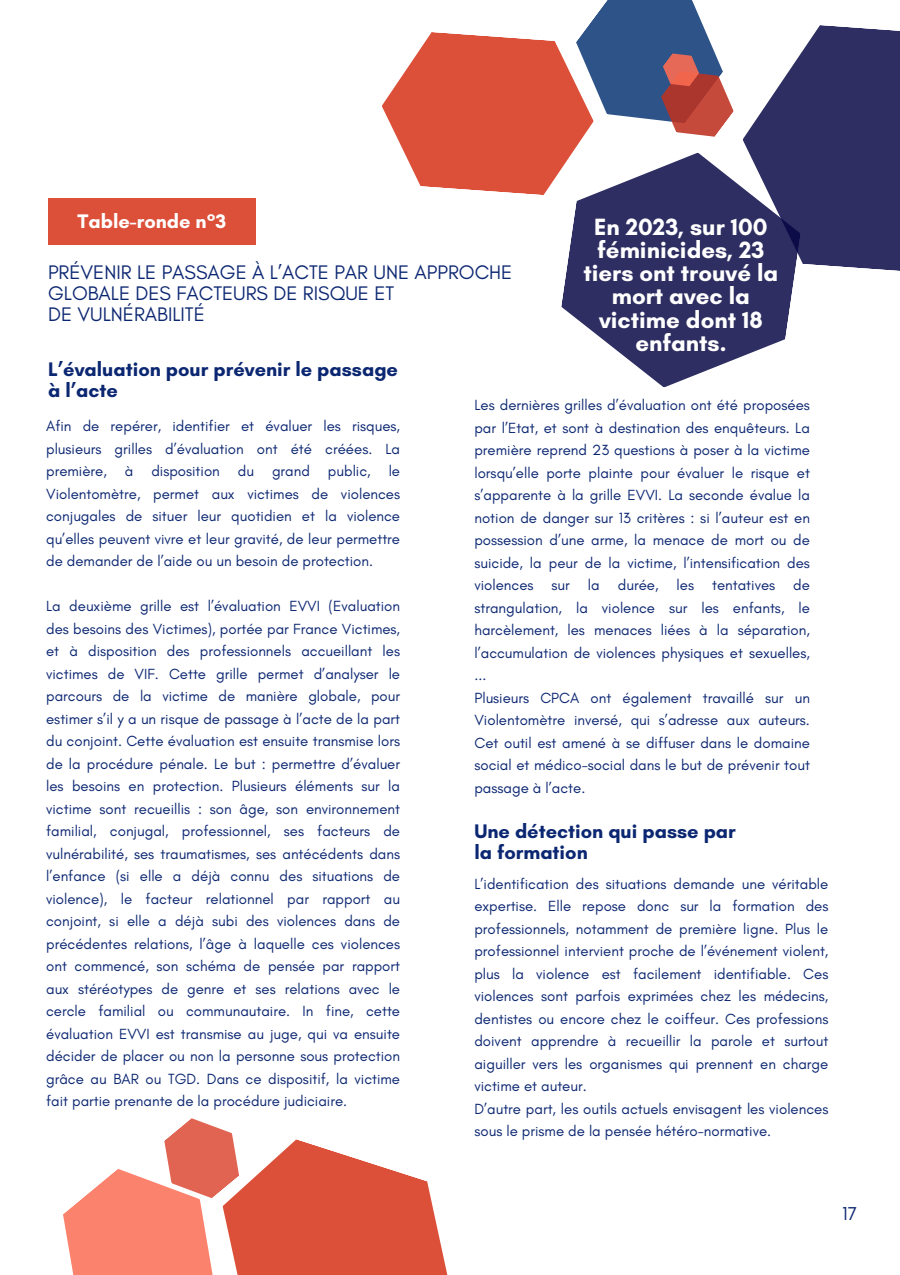
<style>
.page{position:relative;width:900px;height:1275px;background:#fff}
.page>*{position:absolute;margin:0;border:0;box-sizing:border-box;transform-origin:0 0}
.t1{font:700 24px/23.2px "Glacial Indifference";color:#fff;text-align:center}
.t2{font:20px/21px "Glacial Indifference";color:#0c2772}
.t3{font:700 20px/21px "Glacial Indifference";color:#0c2772}
.t4{font:700 20px "Glacial Indifference";color:#fff}
.t5{font:19px "Glacial Indifference";color:#0c2772}
.t6{font:15px/22.5px "Glacial Indifference";color:#0c2772;text-align:justify}
</style>
<div class="page">
<svg style="left:743px;top:25px;width:157px;height:246px"></svg>
<svg style="left:382px;top:0;width:352px;height:195px"></svg>
<svg style="left:63px;top:1118px;width:385px;height:157px"></svg>
<div style="left:48px;top:198px;width:208px;height:47px;background:#dc4f39"></div>
<svg style="left:561px;top:153px;width:240px;height:235px;fill:#2e2e62"></svg>
<h1 class="t4" style="left:78px;top:209px;width:150px">Table-ronde n°3</h1>
<h3 class="t2" style="left:48px;top:261px;width:466px">PRÉVENIR LE PASSAGE À L’ACTE PAR UNE APPROCHE<br>GLOBALE DES FACTEURS DE RISQUE ET<br>DE VULNÉRABILITÉ</h3>
<p class="t3" style="left:48px;top:358px;width:352px">L’évaluation pour prévenir le passage à l’acte</p>
<p class="t1" style="left:583px;top:215px;width:197px">En 2023, sur 100 féminicides, 23 tiers ont trouvé la mort avec la victime dont 18 enfants.</p>
<h2 class="t6" style="left:46px;top:415px;width:356px">Afin de repérer, identifier et évaluer les risques, plusieurs grilles d’évaluation ont été créées. La première, à disposition du grand public, le Violentomètre, permet aux victimes de violences conjugales de situer leur quotidien et la violence qu’elles peuvent vivre et leur gravité, de leur permettre de demander de l’aide ou un besoin de protection.</h2>
<h3 class="t6" style="left:46px;top:595px;width:356px">La deuxième grille est l’évaluation EVVI (Evaluation des besoins des Victimes), portée par France Victimes, et à disposition des professionnels accueillant les victimes de VIF. Cette grille permet d’analyser le parcours de la victime de manière globale, pour estimer s’il y a un risque de passage à l’acte de la part du conjoint. Cette évaluation est ensuite transmise lors de la procédure pénale. Le but : permettre d’évaluer les besoins en protection. Plusieurs éléments sur la victime sont recueillis : son âge, son environnement familial, conjugal, professionnel, ses facteurs de vulnérabilité, ses traumatismes, ses antécédents dans l’enfance (si elle a déjà connu des situations de violence), le facteur relationnel par rapport au conjoint, si elle a déjà subi des violences dans de précédentes relations, l’âge à laquelle ces violences ont commencé, son schéma de pensée par rapport aux stéréotypes de genre et ses relations avec le cercle familial ou communautaire. In fine, cette évaluation EVVI est transmise au juge, qui va ensuite décider de placer ou non la personne sous protection grâce au BAR ou TGD. Dans ce dispositif, la victime fait partie prenante de la procédure judiciaire.</h3>
<p class="t6" style="left:474px;top:394px;width:337px">Les dernières grilles d’évaluation ont été proposées par l’Etat, et sont à destination des enquêteurs. La première reprend 23 questions à poser à la victime lorsqu’elle porte plainte pour évaluer le risque et s’apparente à la grille EVVI. La seconde évalue la notion de danger sur 13 critères : si l’auteur est en possession d’une arme, la menace de mort ou de suicide, la peur de la victime, l’intensification des violences sur la durée, les tentatives de strangulation, la violence sur les enfants, le harcèlement, les menaces liées à la séparation, l’accumulation de violences physiques et sexuelles, ...</p>
<p class="t6" style="left:474px;top:686px;width:337px">Plusieurs CPCA ont également travaillé sur un Violentomètre inversé, qui s’adresse aux auteurs.<br>Cet outil est amené à se diffuser dans le domaine social et médico-social dans le but de prévenir tout passage à l’acte.</p>
<h3 class="t3" style="left:474px;top:821px;width:263px">Une détection qui passe par la formation</h3>
<p class="t6" style="left:474px;top:872px;width:355px">L’identification des situations demande une véritable expertise. Elle repose donc sur la formation des professionnels, notamment de première ligne. Plus le professionnel intervient proche de l’événement violent, plus la violence est facilement identifiable. Ces violences sont parfois exprimées chez les médecins, dentistes ou encore chez le coiffeur. Ces professions doivent apprendre à recueillir la parole et surtout aiguiller vers les organismes qui prennent en charge victime et auteur.</p>
<p class="t6" style="left:474px;top:1097px;width:355px">D’autre part, les outils actuels envisagent les violences sous le prisme de la pensée hétéro-normative.</p>
<p class="t5" style="left:842px;top:1202px;width:16px">17</p>
</div>
